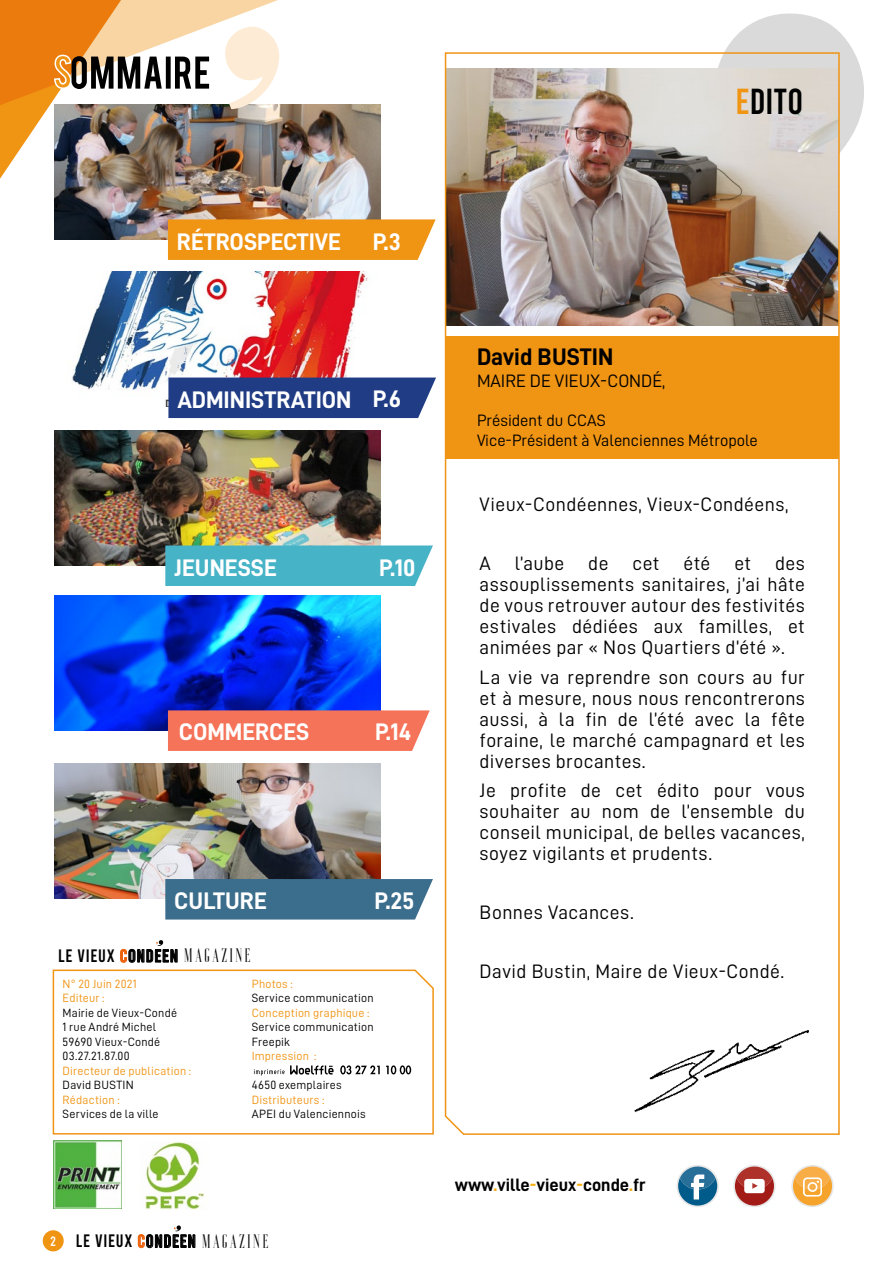
<style>
.page{position:relative;width:893px;height:1263px;background:#fff}
.page>*{position:absolute;margin:0;border:0;box-sizing:border-box;transform-origin:0 0}
.t1{font:36px "Bebas";color:#000}
.t2{font:24px "D DIN Bold";color:#fff}
.t3{font:24px "D DIN Bold";color:#000}
.t4{font:19.5px/21px "D DIN";letter-spacing:.02em;color:#000;text-align:justify}
.t5{font:18px "D DIN Bold";color:#000}
.t6{font:18px "D DIN";color:#000}
.t7{font:17.85px "Bebas";letter-spacing:.04em;color:#000}
.t8{font:16.5px/19.8px "D DIN";color:#000}
.t9{font:13.5px "Bebas";color:#fff}
.t10{font:12px/14.5px "D DIN";letter-spacing:.015em;color:#000}
.t11{font:12px/14.5px "D DIN";letter-spacing:.015em;color:#f09414}
.s1{color:#f09414}
.s2{color:#eb600a}
.s3{font-family:"Aguero Serif Free";font-size:19.5px}
.s4{color:#f8ad0b}
</style>
<div class="page">
<svg style="left:174px;top:1225px;width:7px;height:7px"></svg>
<img style="left:72px;top:271px;width:296px;height:135px">
<svg style="left:52px;top:969px;width:382px;height:166px"></svg>
<div style="left:43px;top:1230px;width:21px;height:21px;background:#f09414;border-radius:50%"></div>
<svg style="left:724px;top:13px;width:140px;height:139px"></svg>
<img style="left:54px;top:596px;width:327px;height:135px">
<img style="left:54px;top:764px;width:327px;height:135px">
<img style="left:145px;top:1141px;width:59px;height:68px">
<div style="left:676px;top:1165px;width:43px;height:42px;background:#e6e6e6;border-radius:50%"></div>
<svg style="left:676px;top:1166px;width:43px;height:41px"></svg>
<div style="left:791px;top:1165px;width:43px;height:42px;background:#e6e6e6;border-radius:50%"></div>
<svg style="left:791px;top:1166px;width:43px;height:41px"></svg>
<div style="left:733px;top:1165px;width:43px;height:42px;background:#e6e6e6;border-radius:50%"></div>
<svg style="left:733px;top:1166px;width:43px;height:41px"></svg>
<svg style="left:286px;top:219px;width:150px;height:41px;background:#f19e2b"></svg>
<svg style="left:168px;top:710px;width:262px;height:41px;background:#f3775f"></svg>
<div style="left:165px;top:879px;width:268px;height:40px;background:#3b6d8c"></div>
<div style="left:168px;top:377px;width:268px;height:41px;background:#203c84"></div>
<img style="left:54px;top:431px;width:327px;height:135px">
<div style="left:165px;top:545px;width:268px;height:41px;background:#47b3c7"></div>
<svg style="left:54px;top:239px;width:232px;height:105px"></svg>
<img style="left:0;top:0;width:395px;height:239px">
<svg style="left:224px;top:26px;width:57px;height:83px"></svg>
<svg style="left:53px;top:54px;width:156px;height:36px"></svg>
<svg style="left:444px;top:52px;width:396px;height:1083px"></svg>
<img style="left:619px;top:1019px;width:207px;height:104px">
<svg style="left:156px;top:940px;width:8px;height:6px"></svg>
<img style="left:53px;top:1141px;width:68px;height:68px">
<svg style="left:254px;top:1065px;width:80px;height:11px"></svg>
<svg style="left:340px;top:1065px;width:71px;height:9px"></svg>
<h1 class="t1" style="left:736px;top:84px;width:69px"><span class="s1">e</span>dito</h1>
<p class="t2" style="left:177px;top:228px;width:166px">RÉTROSPECTIVE</p>
<p class="t2" style="left:373px;top:229px;width:30px">P.3</p>
<p class="t2" style="left:177px;top:386px;width:175px">ADMINISTRATION</p>
<p class="t2" style="left:373px;top:385px;width:30px">P.6</p>
<p class="t2" style="left:174px;top:555px;width:104px">JEUNESSE</p>
<p class="t2" style="left:379px;top:555px;width:38px">P.10</p>
<p class="t2" style="left:179px;top:718px;width:132px">COMMERCES</p>
<p class="t2" style="left:174px;top:888px;width:94px">CULTURE</p>
<p class="t7" style="left:58px;top:947px;width:195px">LE VIEUX <span class="s2">C</span>ONDEEN <span class="s3">MAGAZINE</span></p>
<p class="t2" style="left:375px;top:719px;width:38px">P.14</p>
<p class="t2" style="left:374px;top:887px;width:41px">P.25</p>
<p class="t11" style="left:63px;top:976px;width:76px">N° 20 Juin 2021<br>Editeur :</p>
<p class="t10" style="left:63px;top:1005px;width:116px">Mairie de Vieux-Condé<br>1 rue André Michel<br>59690 Vieux-Condé<br>03.27.21.87.00</p>
<p class="t11" style="left:63px;top:1063px;width:130px">Directeur de publication :</p>
<p class="t10" style="left:63px;top:1078px;width:72px">David BUSTIN</p>
<p class="t11" style="left:63px;top:1092px;width:59px">Rédaction :</p>
<p class="t10" style="left:63px;top:1107px;width:98px">Services de la ville</p>
<p class="t11" style="left:252px;top:976px;width:43px">Photos :</p>
<p class="t10" style="left:252px;top:991px;width:123px">Service communication</p>
<p class="t11" style="left:252px;top:1005px;width:119px">Conception graphique :</p>
<p class="t10" style="left:252px;top:1020px;width:123px">Service communication<br>Freepik</p>
<p class="t11" style="left:252px;top:1049px;width:66px">Impression :</p>
<p class="t10" style="left:252px;top:1078px;width:92px">4650 exemplaires</p>
<p class="t11" style="left:252px;top:1092px;width:74px">Distributeurs :</p>
<p class="t10" style="left:252px;top:1107px;width:115px">APEI du Valenciennois</p>
<p class="t9" style="left:51px;top:1234px;width:7px">2</p>
<p class="t7" style="left:76px;top:1232px;width:195px">LE VIEUX <span class="s2">C</span>ONDEEN <span class="s3">MAGAZINE</span></p>
<p class="t3" style="left:477px;top:344px;width:138px">David BUSTIN</p>
<p class="t6" style="left:477px;top:371px;width:190px">MAIRE DE VIEUX-CONDÉ,</p>
<p class="t8" style="left:477px;top:411px;width:282px">Président du CCAS<br>Vice-Président à Valenciennes Métropole</p>
<p class="t4" style="left:480px;top:494px;width:310px">Vieux-Condéennes, Vieux-Condéens,</p>
<p class="t4" style="left:480px;top:553px;width:327px">A l’aube de cet été et des assouplissements sanitaires, j’ai hâte de vous retrouver autour des festivités estivales dédiées aux familles, et animées par « Nos Quartiers d’été ».</p>
<p class="t4" style="left:480px;top:666px;width:327px">La vie va reprendre son cours au fur et à mesure, nous nous rencontrerons aussi, à la fin de l’été avec la fête foraine, le marché campagnard et les diverses brocantes.</p>
<p class="t4" style="left:480px;top:780px;width:327px">Je profite de cet édito pour vous souhaiter au nom de l’ensemble du conseil municipal, de belles vacances, soyez vigilants et prudents.</p>
<p class="t4" style="left:480px;top:902px;width:156px">Bonnes Vacances.</p>
<p class="t4" style="left:480px;top:961px;width:306px">David Bustin, Maire de Vieux-Condé.</p>
<p class="t5" style="left:455px;top:1175px;width:192px">www<span class="s4">.</span>ville<span class="s4">-</span>vieux<span class="s4">-</span>conde<span class="s4">.</span>fr</p>
</div>
